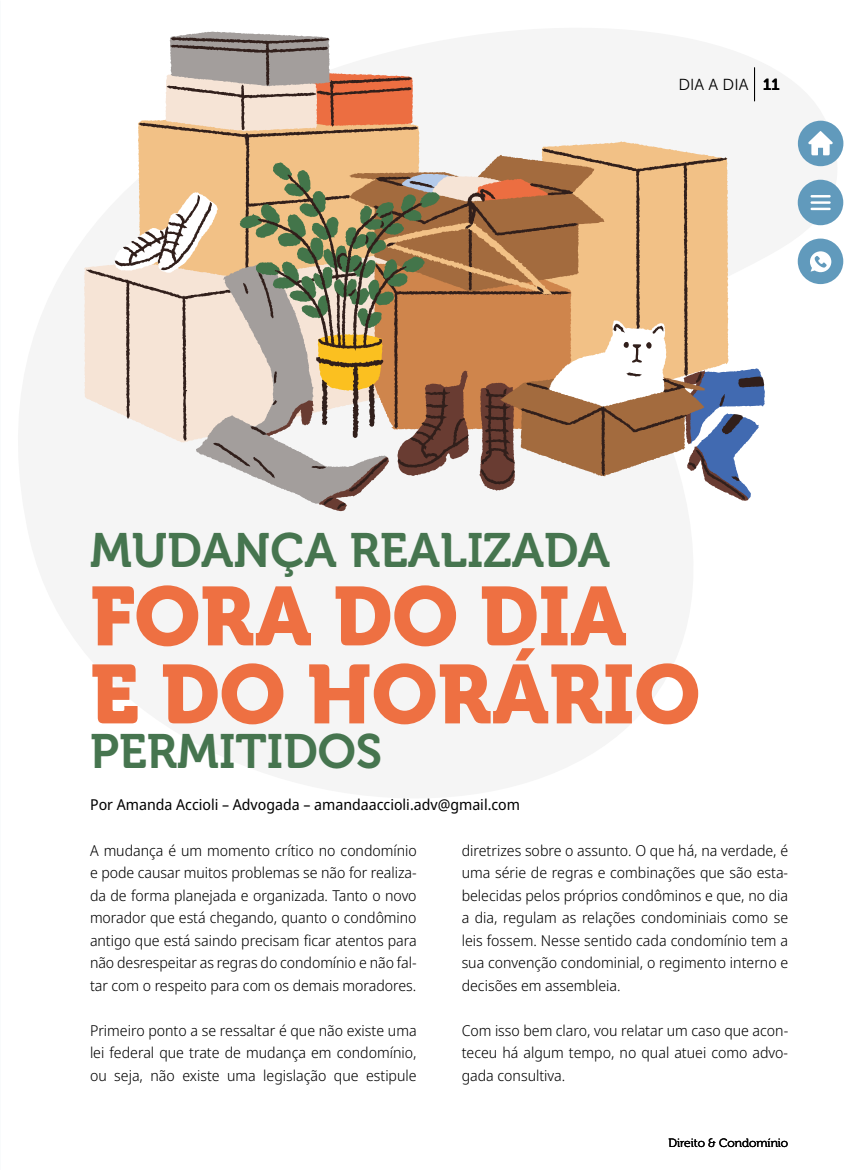
<style>
.page{position:relative;width:864px;height:1170px;background:#fff}
.page>*{position:absolute;margin:0;border:0;box-sizing:border-box;transform-origin:0 0}
.t1{font:82.5px/78px "Museo 900";color:#ee7042}
.t2{font:48px "Museo 700";color:#46754f}
.t3{font:15.9px "Museo Sans 300";color:#000}
.t4{font:300 15px/22.5px "Noto Sans Display";color:#000;text-align:justify}
.t5{font:15px "Noto Sans Display";color:#000}
.t6{font:12px "Museo 300";color:#000}
.s1{font-family:"Museo Sans 700"}
</style>
<div class="page">
<svg style="left:86px;top:269px;width:28px;height:143px;background:#f2e1d4"></svg>
<svg style="left:542px;top:141px;width:120px;height:7px"></svg>
<svg style="left:541px;top:148px;width:167px;height:7px"></svg>
<svg style="left:138px;top:123px;width:279px;height:32px;background:#e2b47d"></svg>
<svg style="left:165px;top:32px;width:248px;height:99px"></svg>
<svg style="left:114px;top:155px;width:650px;height:356px"></svg>
<div style="left:797px;top:180px;width:45px;height:45px;background:#619abc;border-radius:50%"></div>
<div style="left:797px;top:121px;width:46px;height:45px;background:#619abc;border-radius:50%"></div>
<hr style="left:810px;top:195px;width:20px;height:2px;background:#fff">
<hr style="left:810px;top:201px;width:20px;height:3px;background:#fff">
<hr style="left:810px;top:208px;width:20px;height:2px;background:#fff">
<div style="left:797px;top:238px;width:45px;height:46px;background:#619abc;border-radius:50%"></div>
<svg style="left:810px;top:251px;width:21px;height:21px"></svg>
<svg style="left:808px;top:131px;width:24px;height:24px"></svg>
<hr style="left:753px;top:68px;width:1px;height:33px;background:#000">
<p class="t3" style="left:678px;top:76px;width:103px">DIA A DIA <span class="s1">11</span></p>
<h2 class="t2" style="left:90px;top:524px;width:521px">MUDANÇA REALIZADA</h2>
<h1 class="t1" style="left:90px;top:578px;width:611px">FORA DO DIA<br>E DO HORÁRIO</h1>
<h2 class="t2" style="left:90px;top:725px;width:293px">PERMITIDOS</h2>
<p class="t5" style="left:90px;top:794px;width:431px">Por Amanda Accioli – Advogada – amandaaccioli.adv@gmail.com</p>
<p class="t4" style="left:461px;top:839px;width:328px">diretrizes sobre o assunto. O que há, na verdade, é uma série de regras e combinações que são esta&shy;belecidas pelos próprios condôminos e que, no dia a dia, regulam as relações condominiais como se leis fossem. Nesse sentido cada condomínio tem a sua convenção condominial, o regimento interno e decisões em assembleia.</p>
<p class="t4" style="left:461px;top:1019px;width:328px">Com isso bem claro, vou relatar um caso que acon&shy;teceu há algum tempo, no qual atuei como advo&shy;gada consultiva.</p>
<p class="t4" style="left:90px;top:839px;width:328px">A mudança é um momento crítico no condomínio e pode causar muitos problemas se não for realiza&shy;da de forma planejada e organizada. Tanto o novo morador que está chegando, quanto o condômino antigo que está saindo precisam ficar atentos para não desrespeitar as regras do condomínio e não fal&shy;tar com o respeito para com os demais moradores.</p>
<p class="t4" style="left:90px;top:1019px;width:328px">Primeiro ponto a se ressaltar é que não existe uma lei federal que trate de mudança em condomínio, ou seja, não existe uma legislação que estipule</p>
<p class="t6" style="left:668px;top:1136px;width:121px">Direito &amp; Condomínio</p>
</div>
